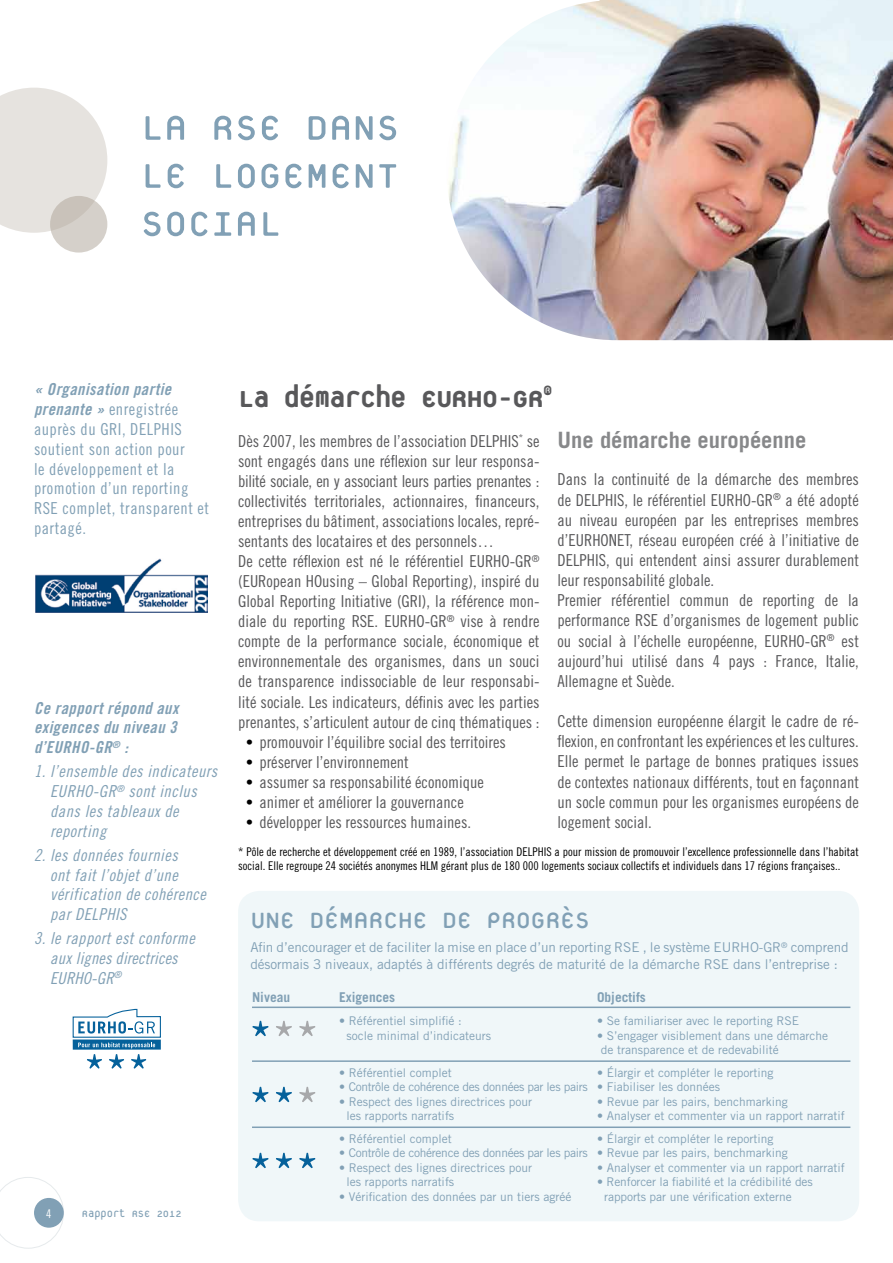
<style>
.page{position:relative;width:893px;height:1263px;background:#fff}
.page>*{position:absolute;margin:0;border:0;box-sizing:border-box;transform-origin:0 0}
.t1{font:51px/48px "Platelet";color:#81a0b5}
.t2{font:800 34.5px "Platelet";letter-spacing:-.02em;color:#58585a}
.t3{font:33px "Platelet";letter-spacing:-.015em;color:#81a0b5}
.t4{font:700 22.5px "Trade Gothic";color:#87888a}
.t5{font:16.5px/20.1px "Trade Gothic Cond Eighteen";color:#58585a}
.t6{font:16.5px/19.8px "Trade Gothic Cond Eighteen Obl";letter-spacing:.03em;color:#81a0b5}
.t7{font:16.5px/19.8px "Trade Gothic Cond Eighteen";letter-spacing:.03em;color:#81a0b5}
.t8{font:16.5px/19.8px "Trade Gothic Bold Cond Twenty Obl";letter-spacing:.03em;color:#81a0b5;text-align:justify}
.t9{font:16.5px/19.8px "Trade Gothic Cond Eighteen Obl";letter-spacing:.01em;color:#81a0b5}
.t10{font:13.5px/16.2px "Trade Gothic";letter-spacing:-.005em;color:#81a0b5}
.t11{font:700 13.5px "Trade Gothic";color:#81a0b5}
.t12{font:13.5px "Platelet";color:#81a0b5}
.t13{font:12px/14.4px "Trade Gothic";color:#81a0b5}
.t14{font:12px/14.4px "Trade Gothic Cond Eighteen";color:#000}
.t15{font:12px "Trade Gothic";letter-spacing:-.025em;color:#81a0b5}
.t16{font:12px "Trade Gothic Cond Eighteen";color:#fff}
.s1{font-family:"Trade Gothic Bold Cond Twenty Obl"}
.s2{font-family:"Times";font-size:18px;color:#000}
</style>
<div class="page">
<svg style="left:0;top:1177px;width:64px;height:71px"></svg>
<div style="left:34px;top:1198px;width:30px;height:30px;background:#81a0b5;border-radius:50%"></div>
<img style="left:448px;top:0;width:445px;height:340px">
<div style="left:73px;top:1039px;width:88px;height:11px;background:#05619b"></div>
<svg style="left:72px;top:1008px;width:89px;height:40px"></svg>
<svg style="left:87px;top:1054px;width:15px;height:14px"></svg>
<svg style="left:109px;top:1054px;width:15px;height:14px"></svg>
<svg style="left:131px;top:1054px;width:15px;height:14px"></svg>
<img style="left:36px;top:558px;width:171px;height:55px">
<div style="left:238px;top:891px;width:621px;height:330px;background:#f0f7f9;border-radius:21px"></div>
<hr style="left:252px;top:1006px;width:598px;height:2px;background:#81a0b5">
<hr style="left:252px;top:1060px;width:598px;height:2px;background:#81a0b5">
<hr style="left:252px;top:1126px;width:598px;height:2px;background:#81a0b5">
<svg style="left:252px;top:1021px;width:16px;height:15px"></svg>
<svg style="left:276px;top:1021px;width:16px;height:15px"></svg>
<svg style="left:299px;top:1021px;width:16px;height:15px"></svg>
<svg style="left:252px;top:1087px;width:16px;height:15px"></svg>
<svg style="left:276px;top:1087px;width:16px;height:15px"></svg>
<svg style="left:299px;top:1087px;width:16px;height:15px"></svg>
<svg style="left:252px;top:1153px;width:16px;height:15px"></svg>
<svg style="left:276px;top:1153px;width:16px;height:15px"></svg>
<svg style="left:299px;top:1153px;width:16px;height:15px"></svg>
<svg style="left:0;top:88px;width:107px;height:145px;background:#e8e6e2"></svg>
<div style="left:50px;top:196px;width:57px;height:57px;background:linear-gradient(to right,#cdc6bf,#d6d1cb);border-radius:50%"></div>
<h1 class="t1" style="left:140px;top:103px;width:211px">la RSE dans le logement social</h1>
<p class="t8" style="left:34px;top:379px;width:139px">« Organisation partie</p>
<p class="t7" style="left:34px;top:399px;width:177px"><span class="s1">prenante »</span> enregistrée auprès du GRI, DELPHIS soutient son action pour<br>le développement et la promotion d’un reporting<br>RSE complet, transparent et partagé.</p>
<p class="t8" style="left:34px;top:698px;width:146px">Ce rapport répond aux exigences du niveau 3 d’EURHO-GR<sup>®</sup> :</p>
<p class="t6" style="left:50px;top:761px;width:169px;text-indent:-16px">1. l’ensemble des indicateurs<br>EURHO-GR<sup>®</sup> sont inclus dans les tableaux de reporting</p>
<p class="t6" style="left:50px;top:845px;width:157px;text-indent:-16px">2. les données fournies<br>ont fait l’objet d’une vérification de cohérence par DELPHIS</p>
<p class="t9" style="left:50px;top:928px;width:146px;text-indent:-16px">3. le rapport est conforme aux lignes directrices<br>EURHO-GR<sup>®</sup></p>
<p class="t16" style="left:46px;top:1206px;width:7px">4</p>
<p class="t12" style="left:82px;top:1208px;width:101px">Rapport RSE 2012</p>
<h2 class="t2" style="left:238px;top:383px;width:316px">La démarche EURHO-GR<sup>®</sup></h2>
<p class="t5" style="left:238px;top:431px;width:303px">Dès 2007, les membres de l’association DELPHIS<sup>*</sup> se sont engagés dans une réflexion sur leur responsa&shy;bilité sociale, en y associant leurs parties prenantes : collectivités territoriales, actionnaires, financeurs, entreprises du bâtiment, associations locales, repré&shy;sentants des locataires et des personnels…<br>De cette réflexion est né le référentiel EURHO-GR<sup>® </sup>(EURopean HOusing – Global Reporting), inspiré du Global Reporting Initiative (GRI), la référence mon&shy;diale du reporting RSE. EURHO-GR<sup>®</sup> vise à rendre compte de la performance sociale, économique et environnementale des organismes, dans un souci de transparence indissociable de leur responsabi&shy;lité sociale. Les indicateurs, définis avec les parties prenantes, s’articulent autour de cinq thématiques :</p>
<p class="t5" style="left:247px;top:731px;width:261px"><span class="s2">•</span> promouvoir l’équilibre social des territoires</p>
<p class="t5" style="left:247px;top:751px;width:164px"><span class="s2">•</span> préserver l’environnement</p>
<p class="t5" style="left:247px;top:772px;width:239px"><span class="s2">•</span> assumer sa responsabilité économique</p>
<p class="t5" style="left:247px;top:792px;width:219px"><span class="s2">•</span> animer et améliorer la gouvernance</p>
<p class="t5" style="left:247px;top:812px;width:226px"><span class="s2">•</span> développer les ressources humaines.</p>
<h3 class="t4" style="left:558px;top:426px;width:250px">Une démarche européenne</h3>
<p class="t5" style="left:558px;top:469px;width:303px">Dans la continuité de la démarche des membres de DELPHIS, le référentiel EURHO-GR<sup>®</sup> a été adopté au niveau européen par les entreprises membres d’EURHONET, réseau européen créé à l’initiative de DELPHIS, qui entendent ainsi assurer durablement leur responsabilité globale.<br>Premier référentiel commun de reporting de la performance RSE d’organismes de logement public ou social à l’échelle européenne, EURHO-GR<sup>®</sup> est aujourd’hui utilisé dans 4 pays : France, Italie, Allemagne et Suède.</p>
<p class="t5" style="left:558px;top:711px;width:303px;text-align:justify">Cette dimension européenne élargit le cadre de ré&shy;flexion, en confrontant les expériences et les cultures.<br>Elle permet le partage de bonnes pratiques issues de contextes nationaux différents, tout en façonnant un socle commun pour les organismes européens de logement social.</p>
<p class="t14" style="left:238px;top:844px;width:622px">* Pôle de recherche et développement créé en 1989, l’association DELPHIS a pour mission de promouvoir l’excellence professionnelle dans l’habitat social. Elle regroupe 24 sociétés anonymes HLM gérant plus de 180 000 logements sociaux collectifs et individuels dans 17 régions françaises..</p>
<h3 class="t3" style="left:250px;top:905px;width:15px">Une</h3>
<h3 class="t3" style="left:309px;top:905px;width:278px">démarche de progrès</h3>
<p class="t10" style="left:250px;top:939px;width:600px">Afin d’encourager et de faciliter la mise en place d’un reporting RSE , le système EURHO-GR<sup>®</sup> comprend désormais 3 niveaux, adaptés à différents degrés de maturité de la démarche RSE dans l’entreprise :</p>
<p class="t11" style="left:252px;top:989px;width:40px">Niveau</p>
<p class="t11" style="left:339px;top:989px;width:58px">Exigences</p>
<p class="t11" style="left:597px;top:989px;width:50px">Objectifs</p>
<p class="t13" style="left:339px;top:1013px;width:124px">• Référentiel simplifié :</p>
<p class="t13" style="left:597px;top:1013px;width:203px">• Se familiariser avec le reporting RSE</p>
<p class="t13" style="left:346px;top:1028px;width:146px">socle minimal d’indicateurs</p>
<p class="t13" style="left:601px;top:1028px;width:229px;text-indent:-4px">• S’engager visiblement dans une démarche de transparence et de redevabilité</p>
<p class="t13" style="left:339px;top:1065px;width:114px">• Référentiel complet</p>
<p class="t13" style="left:597px;top:1065px;width:178px">• Élargir et compléter le reporting</p>
<p class="t15" style="left:339px;top:1080px;width:382px">• Contrôle de cohérence des données par les pairs • Fiabiliser les données</p>
<p class="t13" style="left:339px;top:1094px;width:194px">• Respect des lignes directrices pour</p>
<p class="t13" style="left:597px;top:1094px;width:192px">• Revue par les pairs, benchmarking</p>
<p class="t13" style="left:346px;top:1108px;width:109px">les rapports narratifs</p>
<p class="t13" style="left:597px;top:1108px;width:249px">• Analyser et commenter via un rapport narratif</p>
<p class="t13" style="left:339px;top:1131px;width:114px">• Référentiel complet</p>
<p class="t13" style="left:597px;top:1131px;width:178px">• Élargir et compléter le reporting</p>
<p class="t15" style="left:339px;top:1146px;width:450px">• Contrôle de cohérence des données par les pairs • Revue par les pairs, benchmarking</p>
<p class="t13" style="left:339px;top:1160px;width:194px">• Respect des lignes directrices pour</p>
<p class="t13" style="left:597px;top:1160px;width:249px">• Analyser et commenter via un rapport narratif</p>
<p class="t13" style="left:346px;top:1174px;width:109px">les rapports narratifs</p>
<p class="t13" style="left:597px;top:1174px;width:217px">• Renforcer la fiabilité et la crédibilité des</p>
<p class="t13" style="left:339px;top:1189px;width:234px">• Vérification des données par un tiers agréé</p>
<p class="t13" style="left:604px;top:1189px;width:189px">rapports par une vérification externe</p>
</div>
